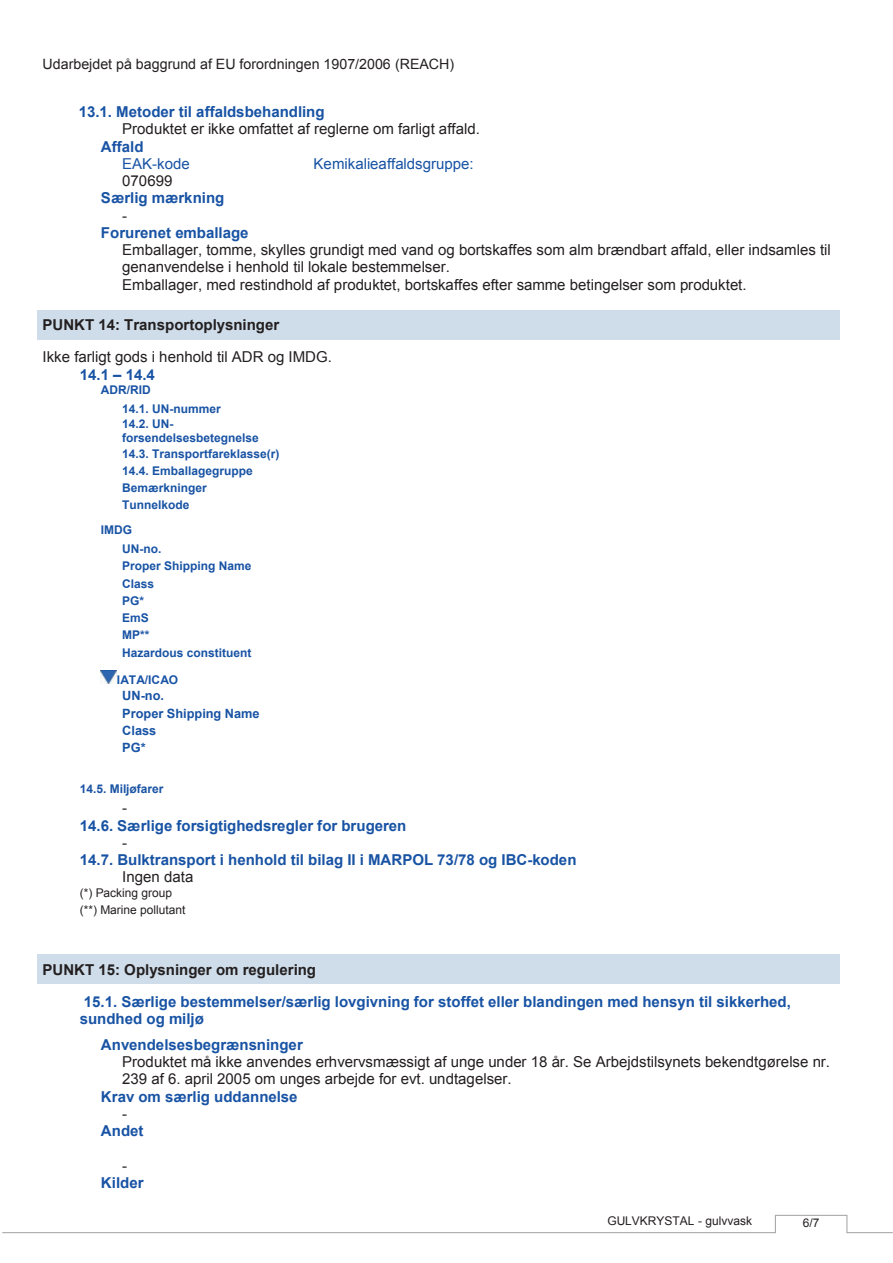
<style>
.page{position:relative;width:893px;height:1263px;background:#fff}
.page>*{position:absolute;margin:0;border:0;box-sizing:border-box;transform-origin:0 0}
.t1{font:15px/17.2px "Arial";color:#231f20}
.t2{font:700 15px/17.2px "Arial";color:#1853a4}
.t3{font:700 15px "Arial";color:#231f20}
.t4{font:15px "Arial";color:#1853a4}
.t5{font:14.25px "Arial";color:#231f20}
.t6{font:700 12.75px/17.2px "Arial";color:#1853a4}
.t7{font:700 12px/17.2px "Arial";color:#1853a4}
.t8{font:12px/17px "Arial";color:#231f20}
</style>
<div class="page">
<svg style="left:2px;top:1214px;width:891px;height:20px"></svg>
<div style="left:37px;top:310px;width:803px;height:30px;background:#cedde9"></div>
<img style="left:101px;top:670px;width:16px;height:14px">
<div style="left:37px;top:954px;width:803px;height:30px;background:#cedde9"></div>
<p class="t5" style="left:43px;top:59px;width:413px">Udarbejdet på baggrund af EU forordningen 1907/2006 (REACH)</p>
<p class="t2" style="left:79px;top:105px;width:248px">13.1. Metoder til affaldsbehandling</p>
<p class="t1" style="left:122px;top:122px;width:359px">Produktet er ikke omfattet af reglerne om farligt affald.</p>
<p class="t2" style="left:101px;top:139px;width:44px">Affald</p>
<p class="t4" style="left:122px;top:158px;width:69px">EAK-kode</p>
<p class="t4" style="left:314px;top:158px;width:162px">Kemikalieaffaldsgruppe:</p>
<p class="t1" style="left:122px;top:173px;width:52px">070699</p>
<p class="t2" style="left:101px;top:191px;width:125px">Særlig mærkning</p>
<p class="t1" style="left:122px;top:208px;width:7px">-</p>
<p class="t2" style="left:101px;top:225px;width:149px">Forurenet emballage</p>
<p class="t1" style="left:122px;top:242px;width:710px">Emballager, tomme, skylles grundigt med vand og bortskaffes som alm brændbart affald, eller indsamles til genanvendelse i henhold til lokale bestemmelser.<br>Emballager, med restindhold af produktet, bortskaffes efter samme betingelser som produktet.</p>
<p class="t3" style="left:43px;top:319px;width:238px">PUNKT 14: Transportoplysninger</p>
<p class="t1" style="left:43px;top:350px;width:291px">Ikke farligt gods i henhold til ADR og IMDG.</p>
<p class="t2" style="left:80px;top:367px;width:77px">14.1 – 14.4</p>
<p class="t7" style="left:122px;top:382px;width:100px;line-height:18.8px;text-indent:-21px">ADR/RID<br>14.1. UN-nummer</p>
<p class="t7" style="left:122px;top:418px;width:138px;line-height:13.8px">14.2. UN&shy;forsendelsesbetegnelse</p>
<p class="t7" style="left:122px;top:446px;width:159px">14.3. Transportfareklasse(r)<br>14.4. Emballagegruppe<br>Bemærkninger<br>Tunnelkode</p>
<p class="t7" style="left:122px;top:522px;width:41px;line-height:18.8px;text-indent:-21px">IMDG<br>UN-no.</p>
<p class="t7" style="left:122px;top:559px;width:131px">Proper Shipping Name<br>Class<br>PG*<br>EmS<br>MP**<br>Hazardous constituent</p>
<p class="t7" style="left:117px;top:672px;width:63px">IATA/ICAO</p>
<p class="t6" style="left:122px;top:688px;width:139px">UN-no.<br>Proper Shipping Name<br>Class<br>PG*</p>
<p class="t7" style="left:80px;top:781px;width:85px">14.5. Miljøfarer</p>
<p class="t1" style="left:122px;top:801px;width:7px">-</p>
<p class="t2" style="left:80px;top:818px;width:328px">14.6. Særlige forsigtighedsregler for brugeren</p>
<p class="t1" style="left:122px;top:835px;width:7px">-</p>
<p class="t2" style="left:80px;top:853px;width:498px">14.7. Bulktransport i henhold til bilag II i MARPOL 73/78 og IBC-koden</p>
<p class="t1" style="left:122px;top:870px;width:73px">Ingen data</p>
<p class="t8" style="left:80px;top:885px;width:107px">(*) Packing group (**) Marine pollutant</p>
<p class="t3" style="left:43px;top:964px;width:275px">PUNKT 15: Oplysninger om regulering</p>
<p class="t2" style="left:80px;top:994px;width:713px">15.1. Særlige bestemmelser/særlig lovgivning for stoffet eller blandingen med hensyn til sikkerhed, sundhed og miljø</p>
<p class="t2" style="left:101px;top:1037px;width:203px">Anvendelsesbegrænsninger</p>
<p class="t1" style="left:122px;top:1054px;width:709px">Produktet må ikke anvendes erhvervsmæssigt af unge under 18 år. Se Arbejdstilsynets bekendtgørelse nr.<br>239 af 6. april 2005 om unges arbejde for evt. undtagelser.</p>
<p class="t2" style="left:101px;top:1089px;width:198px">Krav om særlig uddannelse</p>
<p class="t1" style="left:122px;top:1106px;width:7px">-</p>
<p class="t2" style="left:101px;top:1123px;width:44px">Andet</p>
<p class="t1" style="left:122px;top:1158px;width:7px">-</p>
<p class="t2" style="left:101px;top:1175px;width:44px">Kilder</p>
<p class="t8" style="left:607px;top:1213px;width:146px">GULVKRYSTAL - gulvvask</p>
<p class="t8" style="left:803px;top:1216px;width:18px">6/7</p>
</div>
